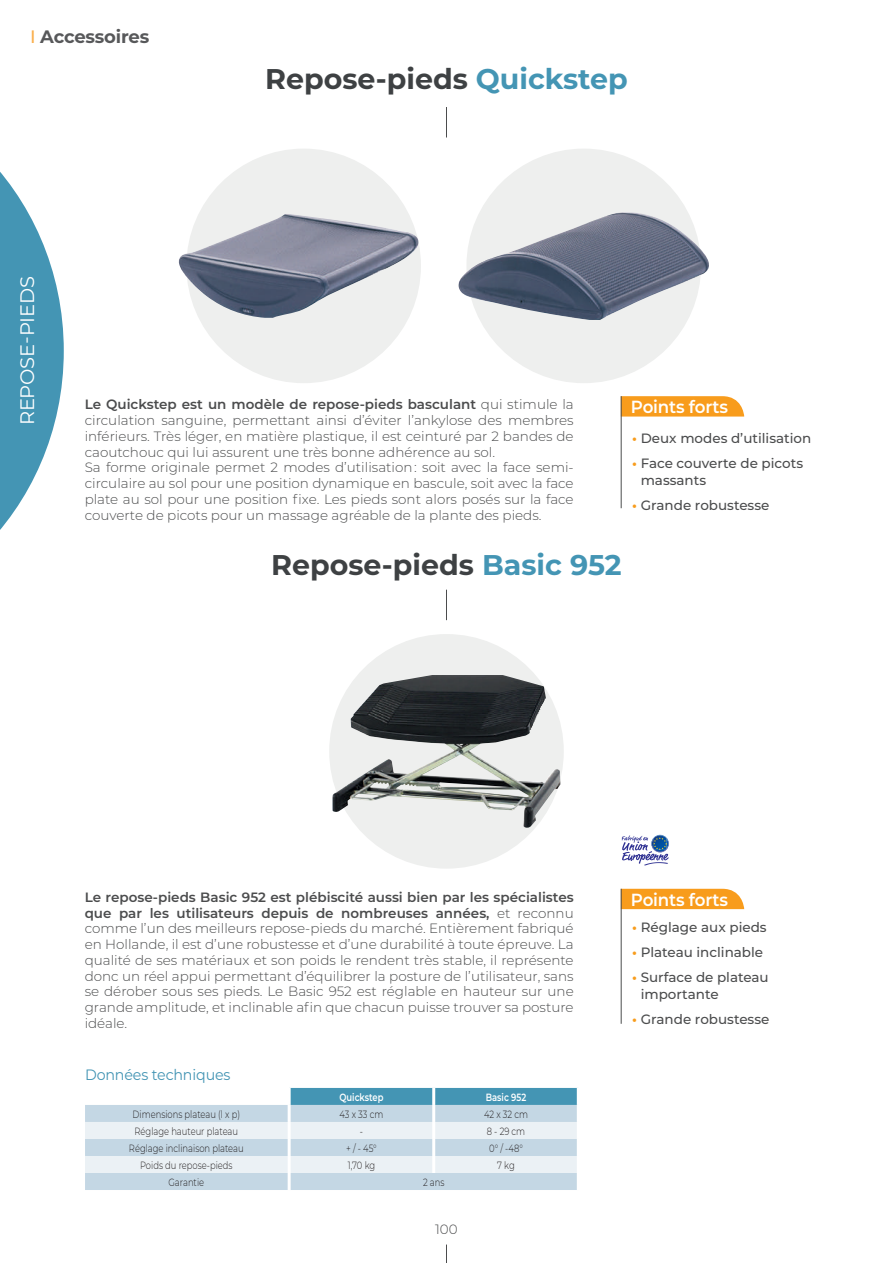
<style>
.page{position:relative;width:893px;height:1263px;background:#fff}
.page>*{position:absolute;margin:0;border:0;box-sizing:border-box;transform-origin:0 0}
.t1{font:700 28.5px "Montserrat";color:#3e4143}
.t2{font:19.5px "Montserrat";letter-spacing:-.01em;color:#fff}
.t3{font:700 18px "Montserrat";letter-spacing:-.01em;color:#57585a}
.t4{font:600 17.55px "Montserrat";letter-spacing:-.01em;color:#fff;scale:.95 1}
.t5{font:15px "Montserrat";letter-spacing:-.01em;color:#4495b4;scale:.95 1}
.t6{font:300 13.5px/15.8px "Montserrat";color:#4b4c4d}
.t7{font:500 13.5px/16.5px "Montserrat";color:#4b4c4d}
.t8{font:300 10.5px "Montserrat";color:#231f20;scale:.8 1}
.t9{font:600 10.5px "Montserrat";color:#fff;scale:.8 1}
.s1{font-weight:500;color:#faae4b}
.s2{color:#4495b4}
.s3{font-weight:600}
.s4{font-weight:700;color:#f89c1c}
</style>
<div class="page">
<svg style="left:0;top:172px;width:64px;height:358px"></svg>
<svg style="left:446px;top:1244px;width:1px;height:19px"></svg>
<div style="left:329px;top:634px;width:235px;height:235px;background:#eeefee;border-radius:50%"></div>
<hr style="left:446px;top:107px;width:1px;height:30px;background:#4b4c4d">
<svg style="left:85px;top:1088px;width:492px;height:102px;background:#c8dce6"></svg>
<hr style="left:288px;top:1088px;width:3px;height:17px;background:#fff">
<hr style="left:432px;top:1088px;width:3px;height:17px;background:#fff">
<hr style="left:288px;top:1105px;width:3px;height:17px;background:#fff">
<hr style="left:432px;top:1105px;width:3px;height:17px;background:#fff">
<hr style="left:288px;top:1122px;width:3px;height:17px;background:#fff">
<hr style="left:432px;top:1122px;width:3px;height:17px;background:#fff">
<hr style="left:288px;top:1139px;width:3px;height:17px;background:#fff">
<hr style="left:432px;top:1139px;width:3px;height:17px;background:#fff">
<hr style="left:288px;top:1156px;width:3px;height:17px;background:#fff">
<hr style="left:432px;top:1156px;width:3px;height:17px;background:#fff">
<hr style="left:288px;top:1173px;width:3px;height:17px;background:#fff">
<svg style="left:622px;top:396px;width:122px;height:21px;background:#f8a22a"></svg>
<hr style="left:621px;top:396px;width:1px;height:112px;background:#4b4c4d">
<div style="left:466px;top:149px;width:235px;height:234px;background:#eeefee;border-radius:50%"></div>
<img style="left:458px;top:212px;width:251px;height:108px">
<div style="left:622px;top:889px;width:122px;height:20px;background:#f89c1c"></div>
<hr style="left:621px;top:889px;width:1px;height:135px;background:#4b4c4d">
<svg style="left:622px;top:835px;width:47px;height:30px"></svg>
<img style="left:332px;top:675px;width:228px;height:153px">
<hr style="left:446px;top:590px;width:1px;height:30px;background:#4b4c4d">
<div style="left:186px;top:149px;width:235px;height:234px;background:#eeefee;border-radius:50%"></div>
<img style="left:178px;top:214px;width:241px;height:104px">
<h3 class="t3" style="left:30px;top:24px;width:121px"><span class="s1">I</span> Accessoires</h3>
<h1 class="t1" style="left:265px;top:58px;width:364px">Repose-pieds <span class="s2">Quickstep</span></h1>
<h2 class="t2" style="left:14px;top:425px;width:151px;rotate:-90deg">REPOSE-PIEDS</h2>
<p class="t6" style="left:85px;top:396px;width:491px"><span class="s3">Le Quickstep est un modèle de repose-pieds basculant</span> qui stimule la circulation sanguine, permettant ainsi d’éviter l’ankylose des membres inférieurs. Très léger, en matière plastique, il est ceinturé par 2 bandes de caoutchouc qui lui assurent une très bonne adhérence au sol.<br>Sa forme originale permet 2 modes d’utilisation : soit avec la face semi&shy;circulaire au sol pour une position dynamique en bascule, soit avec la face plate au sol pour une position fixe. Les pieds sont alors posés sur la face couverte de picots pour un massage agréable de la plante des pieds.</p>
<p class="t4" style="left:631px;top:395px;width:104px">Points forts</p>
<p class="t7" style="left:632px;top:429px;width:181px"><span class="s4">•</span> Deux modes d’utilisation</p>
<p class="t7" style="left:641px;top:454px;width:164px;text-indent:-9px"><span class="s4">•</span> Face couverte de picots massants</p>
<p class="t7" style="left:632px;top:496px;width:139px"><span class="s4">•</span> Grande robustesse</p>
<h1 class="t1" style="left:271px;top:545px;width:352px">Repose-pieds <span class="s2">Basic 952</span></h1>
<p class="t6" style="left:85px;top:889px;width:491px;text-align:justify"><span class="s3">Le repose-pieds Basic 952 est plébiscité aussi bien par les spécialistes que par les utilisateurs depuis de nombreuses années,</span> et reconnu comme l’un des meilleurs repose-pieds du marché. Entièrement fabriqué en Hollande, il est d’une robustesse et d’une durabilité à toute épreuve. La qualité de ses matériaux et son poids le rendent très stable, il représente donc un réel appui permettant d’équilibrer la posture de l’utilisateur, sans se dérober sous ses pieds. Le Basic 952 est réglable en hauteur sur une grande amplitude, et inclinable afin que chacun puisse trouver sa posture idéale.</p>
<p class="t4" style="left:631px;top:887px;width:104px">Points forts</p>
<p class="t7" style="left:632px;top:919px;width:136px"><span class="s4">•</span> Réglage aux pieds</p>
<p class="t7" style="left:632px;top:944px;width:133px"><span class="s4">•</span> Plateau inclinable</p>
<p class="t7" style="left:641px;top:969px;width:130px;text-indent:-9px"><span class="s4">•</span> Surface de plateau importante</p>
<p class="t7" style="left:632px;top:1010px;width:139px"><span class="s4">•</span> Grande robustesse</p>
<p class="t5" style="left:85px;top:1064px;width:155px">Données techniques</p>
<p class="t9" style="left:339px;top:1089px;width:56px">Quickstep</p>
<p class="t9" style="left:486px;top:1089px;width:52px">Basic 952</p>
<p class="t8" style="left:133px;top:1107px;width:136px">Dimensions plateau (l x p)</p>
<p class="t8" style="left:340px;top:1107px;width:56px">43 x 33 cm</p>
<p class="t8" style="left:484px;top:1107px;width:56px">42 x 32 cm</p>
<p class="t8" style="left:135px;top:1124px;width:131px">Réglage hauteur plateau</p>
<p class="t8" style="left:360px;top:1124px;width:6px">-</p>
<p class="t8" style="left:487px;top:1124px;width:49px">8 - 29 cm</p>
<p class="t8" style="left:129px;top:1141px;width:145px">Réglage inclinaison plateau</p>
<p class="t8" style="left:346px;top:1141px;width:40px">+ / - 45°</p>
<p class="t8" style="left:489px;top:1141px;width:44px">0° / -48°</p>
<p class="t8" style="left:140px;top:1158px;width:117px">Poids du repose-pieds</p>
<p class="t8" style="left:348px;top:1158px;width:36px">1,70 kg</p>
<p class="t8" style="left:497px;top:1158px;width:23px">7 kg</p>
<p class="t8" style="left:168px;top:1175px;width:46px">Garantie</p>
<p class="t8" style="left:423px;top:1175px;width:28px">2 ans</p>
<p class="t6" style="left:435px;top:1220px;width:24px">100</p>
</div>
